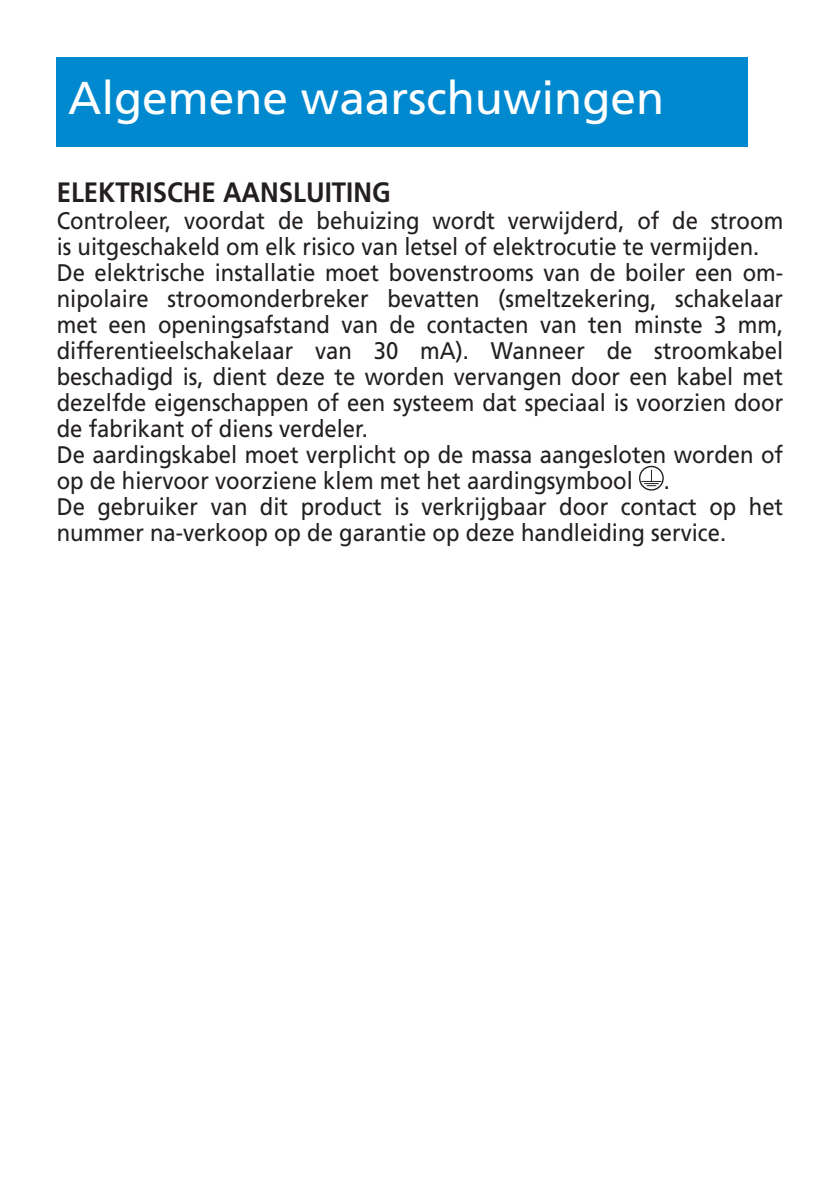
<style>
.page{position:relative;width:840px;height:1191px;background:#fff}
.page>*{position:absolute;margin:0;border:0;box-sizing:border-box;transform-origin:0 0}
.t1{font:46px "Frutiger LT Std";color:#fff}
.t2{font:700 28px "Frutiger LT Std";color:#231f20;scale:.92 1}
.t3{font:24px/26px "Frutiger LT Std";color:#231f20;scale:.92 1}
</style>
<div class="page">
<div style="left:57px;top:57px;width:690px;height:89px;background:#0089cf"></div>
<svg style="left:641px;top:470px;width:20px;height:16px"></svg>
<div style="left:638px;top:466px;width:25px;height:24px;border:1px solid #231f20;border-radius:50%"></div>
<p class="t1" style="left:68px;top:71px;width:597px">Algemene waarschuwingen</p>
<p class="t2" style="left:57px;top:176px;width:364px">ELEKTRISCHE AANSLUITING</p>
<p class="t3" style="left:57px;top:207px;width:790px">Controleer, voordat de behuizing wordt verwijderd, of de stroom is uitgeschakeld om elk risico van letsel of elektrocutie te vermijden.</p>
<p class="t3" style="left:57px;top:259px;width:790px;text-align:justify">De elektrische installatie moet bovenstrooms van de boiler een om&shy;nipolaire stroomonderbreker bevatten (smeltzekering, schakelaar met een openingsafstand van de contacten van ten minste 3 mm, differentieelschakelaar van 30 mA). Wanneer de stroomkabel beschadigd is, dient deze te worden vervangen door een kabel met dezelfde eigenschappen of een systeem dat speciaal is voorzien door de fabrikant of diens verdeler.</p>
<p class="t3" style="left:57px;top:441px;width:790px">De aardingskabel moet verplicht op de massa aangesloten worden of op de hiervoor voorziene klem met het aardingsymbool</p>
<p class="t3" style="left:663px;top:467px;width:8px">.</p>
<p class="t3" style="left:57px;top:493px;width:790px">De gebruiker van dit product is verkrijgbaar door contact op het nummer na-verkoop op de garantie op deze handleiding service.</p>
</div>
